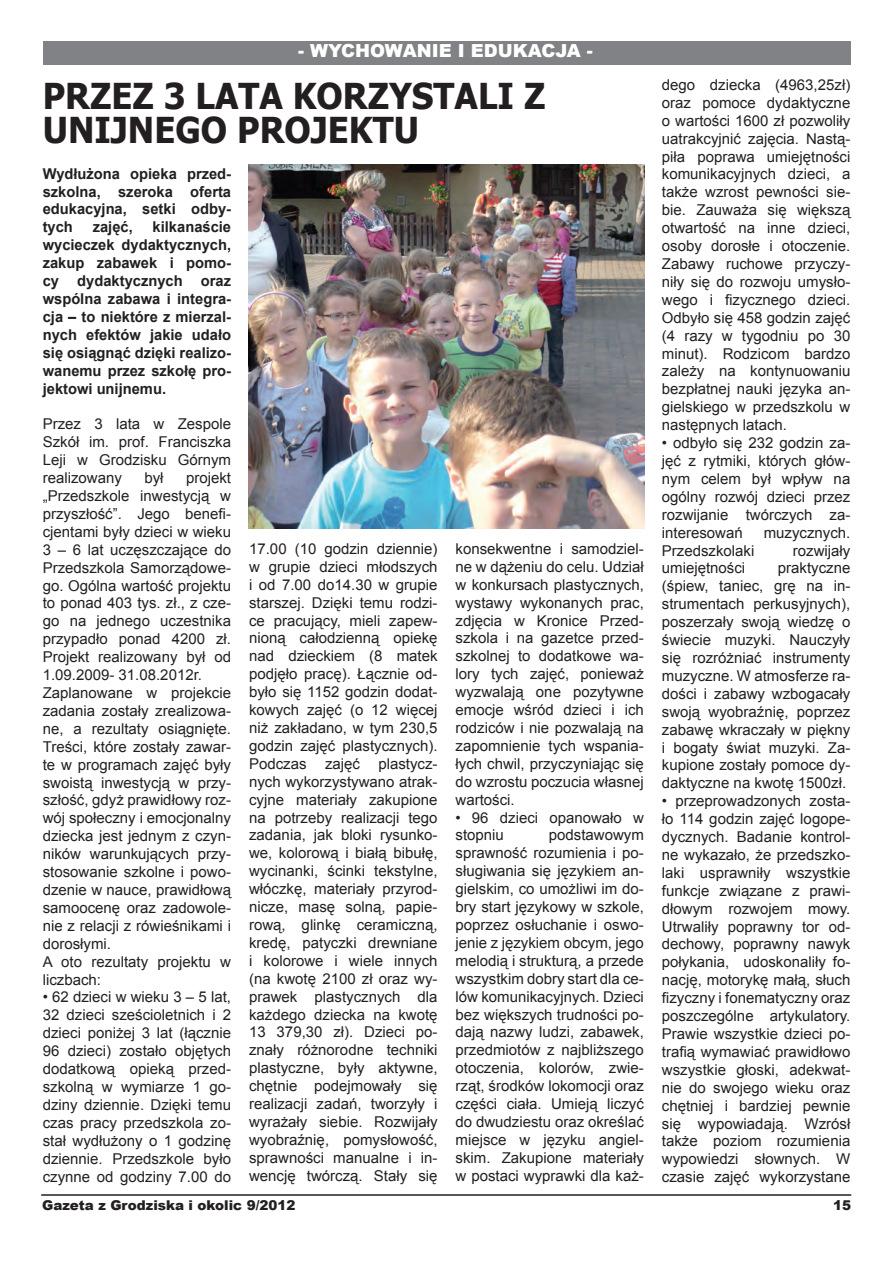
<style>
.page{position:relative;width:893px;height:1263px;background:#fff}
.page>*{position:absolute;margin:0;border:0;box-sizing:border-box;transform-origin:0 0}
.Normalny__Web{font:700 35.7px/34.2px "Tahoma";color:#231f20;scale:.96 1}
.t1{font:900 18px "Arial";color:#fff}
.Normalny__Web-2{font:15px "Arial";color:#231f20}
.Normalny__Web-3{font:14.85px/17.9px "Arial";color:#231f20;text-align:justify}
.Normalny__Web-4{font:700 14.85px/17.9px "Arial";color:#231f20;text-align:justify}
.t2{font:900 13.5px "Arial";color:#231f20}
</style>
<div class="page">
<div style="left:43px;top:42px;width:807px;height:23px;background:#808285"></div>
<hr style="left:41px;top:1194px;width:810px;height:2px;background:#231f20">
<img style="left:248px;top:165px;width:396px;height:364px">
<p class="t1" style="left:298px;top:38px;width:296px">- WYCHOWANIE I EDUKACJA -</p>
<p class="Normalny__Web" style="left:43px;top:77px;width:525px">PRZEZ 3 LATA KORZYSTALI Z<br>UNIJNEGO PROJEKTU</p>
<p class="Normalny__Web-4" style="left:43px;top:165px;width:190px">Wydłużona opieka przed&shy;szkolna, szeroka oferta edukacyjna, setki odby&shy;tych</p>
<p class="Normalny__Web-4" style="left:43px;top:219px;width:190px;text-indent:110px">kilkanaście wycieczek dydaktycznych, zakup zabawek i pomo&shy;cy dydaktycznych oraz wspólna zabawa i integra&shy;cja – to niektóre z mierzal&shy;nych efektów jakie udało się osiągnąć dzięki realizo&shy;wanemu przez szkołę pro&shy;jektowi unijnemu.</p>
<p class="Normalny__Web-3" style="left:43px;top:415px;width:190px">Przez 3 lata w Zespole Szkół im. prof. Franciszka Leji w Grodzisku Górnym realizowany</p>
<p class="Normalny__Web-4" style="left:93px;top:219px;width:42px">zajęć,</p>
<p class="Normalny__Web-3" style="left:43px;top:469px;width:190px;text-indent:143px">projekt „Przedszkole inwestycją w przyszłość”. Jego benefi&shy;cjentami były dzieci w wieku 3 – 6 lat uczęszczające do Przedszkola Samorządowe&shy;go. Ogólna wartość projektu to ponad 403 tys. zł., z cze&shy;go na jednego uczestnika przypadło ponad 4200 zł.<br>Projekt realizowany był od 1.09.2009- 31.08.2012r.</p>
<p class="Normalny__Web-3" style="left:43px;top:684px;width:190px">Zaplanowane w projekcie zadania zostały zrealizowa&shy;ne, a rezultaty osiągnięte.<br>Treści, które zostały zawar&shy;te w programach zajęć były swoistą inwestycją w przy&shy;szłość, gdyż prawidłowy roz&shy;wój społeczny i emocjonalny dziecka jest jednym z czyn&shy;ników warunkujących przy&shy;stosowanie szkolne i powo&shy;dzenie w nauce, prawidłową samoocenę oraz zadowole&shy;nie z relacji z rówieśnikami i dorosłymi.</p>
<p class="Normalny__Web-3" style="left:43px;top:952px;width:190px">A oto rezultaty projektu w liczbach:</p>
<p class="Normalny__Web-3" style="left:43px;top:988px;width:190px">• 62 dzieci w wieku 3 – 5 lat, 32 dzieci sześcioletnich i 2 dzieci poniżej 3 lat (łącznie 96 dzieci) zostało objętych dodatkową opieką przed&shy;szkolną w wymiarze 1 go&shy;dziny dziennie. Dzięki temu czas pracy przedszkola zo&shy;stał wydłużony o 1 godzinę dziennie. Przedszkole było czynne od godziny 7.00 do</p>
<p class="Normalny__Web-3" style="left:144px;top:469px;width:21px">był</p>
<p class="Normalny__Web-3" style="left:249px;top:540px;width:190px">17.00 (10 godzin dziennie) w grupie dzieci młodszych i od 7.00 do14.30 w grupie starszej. Dzięki temu rodzi&shy;ce pracujący, mieli zapew&shy;nioną całodzienną opiekę nad dzieckiem (8 matek podjęło pracę). Łącznie od&shy;było się 1152 godzin dodat&shy;kowych zajęć (o 12 więcej niż zakładano, w tym 230,5 godzin zajęć plastycznych).<br>Podczas zajęć plastycz&shy;nych wykorzystywano atrak&shy;cyjne materiały zakupione na potrzeby realizacji tego zadania, jak bloki rysunko&shy;we, kolorową i białą bibułę, wycinanki, ścinki tekstylne, włóczkę, materiały przyrod&shy;nicze, masę solną, papie&shy;rową, glinkę ceramiczną, kredę, patyczki drewniane i kolorowe i wiele innych (na kwotę 2100 zł oraz wy&shy;prawek plastycznych dla każdego dziecka na kwotę 13 379,30 zł). Dzieci po&shy;znały różnorodne techniki plastyczne, były aktywne, chętnie podejmowały się realizacji zadań, tworzyły i wyrażały siebie. Rozwijały wyobraźnię, pomysłowość, sprawności manualne i in&shy;wencję twórczą. Stały się</p>
<p class="Normalny__Web-3" style="left:456px;top:540px;width:190px">konsekwentne i samodziel&shy;ne w dążeniu do celu. Udział w konkursach plastycznych, wystawy wykonanych prac, zdjęcia w Kronice Przed&shy;szkola i na gazetce przed&shy;szkolnej to dodatkowe wa&shy;lory tych zajęć, ponieważ wyzwalają one pozytywne emocje wśród dzieci i ich rodziców i nie pozwalają na zapomnienie tych wspania&shy;łych chwil, przyczyniając się do wzrostu poczucia własnej wartości.</p>
<p class="Normalny__Web-3" style="left:456px;top:808px;width:190px">• 96 dzieci opanowało w stopniu</p>
<p class="Normalny__Web-3" style="left:456px;top:826px;width:190px;text-indent:93px">podstawowym sprawność rozumienia i po&shy;sługiwania się językiem an&shy;gielskim, co umożliwi im do&shy;bry start językowy w szkole, poprzez osłuchanie i oswo&shy;jenie z językiem obcym, jego melodią i strukturą, a przede wszystkim dobry start dla ce&shy;lów komunikacyjnych. Dzieci bez większych trudności po&shy;dają nazwy ludzi, zabawek, przedmiotów z najbliższego otoczenia, kolorów, zwie&shy;rząt, środków lokomocji oraz części ciała. Umieją liczyć do dwudziestu oraz określać miejsce w języku angiel&shy;skim. Zakupione materiały w postaci wyprawki dla każ-</p>
<p class="Normalny__Web-3" style="left:662px;top:76px;width:190px">dego dziecka (4963,25zł) oraz pomoce dydaktyczne o wartości 1600 zł pozwoliły uatrakcyjnić zajęcia. Nastą&shy;piła poprawa umiejętności komunikacyjnych dzieci, a także wzrost pewności sie&shy;bie. Zauważa się większą otwartość na inne dzieci, osoby dorosłe i otoczenie.<br>Zabawy ruchowe przyczy&shy;niły się do rozwoju umysło&shy;wego i fizycznego dzieci.<br>Odbyło się 458 godzin zajęć (4 razy w tygodniu po 30 minut). Rodzicom bardzo zależy na kontynuowaniu bezpłatnej nauki języka an&shy;gielskiego w przedszkolu w następnych latach.</p>
<p class="Normalny__Web-3" style="left:662px;top:434px;width:190px">• odbyło się 232 godzin za&shy;jęć z rytmiki, których głów&shy;nym celem był wpływ na ogólny rozwój dzieci przez rozwijanie twórczych za&shy;interesowań</p>
<p class="Normalny__Web-3" style="left:764px;top:524px;width:88px">muzycznych.</p>
<p class="Normalny__Web-3" style="left:662px;top:541px;width:94px">Przedszkolaki</p>
<p class="Normalny__Web-3" style="left:793px;top:541px;width:59px">rozwijały</p>
<p class="Normalny__Web-3" style="left:662px;top:559px;width:85px">umiejętności</p>
<p class="Normalny__Web-3" style="left:662px;top:559px;width:190px;text-indent:116px">praktyczne (śpiew, taniec, grę na in&shy;strumentach perkusyjnych), poszerzały swoją wiedzę o świecie muzyki. Nauczyły się rozróżniać instrumenty muzyczne. W atmosferze ra&shy;dości i zabawy wzbogacały swoją wyobraźnię, poprzez zabawę wkraczały w piękny i bogaty świat muzyki. Za&shy;kupione zostały pomoce dy&shy;daktyczne na kwotę 1500zł.</p>
<p class="Normalny__Web-3" style="left:662px;top:792px;width:190px">• przeprowadzonych zosta&shy;ło 114 godzin zajęć logope&shy;dycznych. Badanie kontrol&shy;ne wykazało, że przedszko&shy;laki usprawniły wszystkie funkcje związane z prawi&shy;dłowym rozwojem mowy.<br>Utrwaliły poprawny tor od&shy;dechowy, poprawny nawyk połykania, udoskonaliły fo&shy;nację, motorykę małą, słuch fizyczny i fonematyczny oraz poszczególne artykulatory.<br>Prawie wszystkie dzieci po&shy;trafią wymawiać prawidłowo wszystkie głoski, adekwat&shy;nie do swojego wieku oraz chętniej i bardziej pewnie się wypowiadają. Wzrósł także poziom rozumienia wypowiedzi słownych. W</p>
<p class="Normalny__Web-2" style="left:662px;top:1167px;width:190px">czasie zajęć wykorzystane</p>
<p class="t2" style="left:42px;top:1196px;width:255px">Gazeta z Grodziska i okolic 9/2012</p>
<p class="t2" style="left:833px;top:1195px;width:20px">15</p>
</div>
